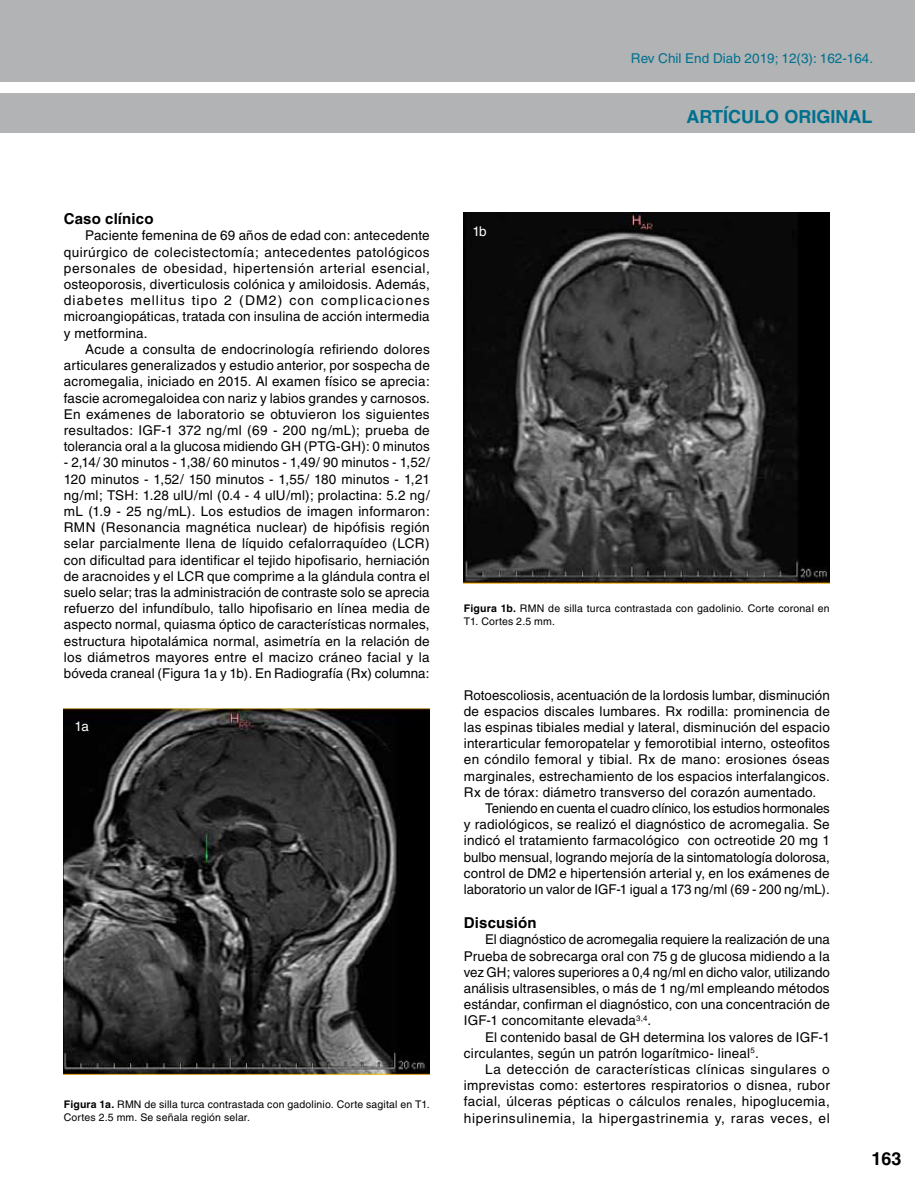
<style>
.page{position:relative;width:915px;height:1191px;background:#fff}
.page>*{position:absolute;margin:0;border:0;box-sizing:border-box;transform-origin:0 0}
.t1{font:700 18px "Helvetica";color:#00708f}
.t2{font:700 18px "Helvetica";color:#000}
.t3{font:700 15px "Helvetica";letter-spacing:.01em;color:#000}
.t4{font:13.5px/16.2px "Helvetica";letter-spacing:.01em;color:#000;text-align:justify}
.t5{font:13.5px "Helvetica";letter-spacing:-.01em;color:#000}
.t6{font:13.5px "Helvetica";color:#00708f}
.t7{font:13.5px "Helvetica";color:#fff}
.t8{font:10.5px/12.6px "Helvetica";letter-spacing:.02em;color:#000}
.s1{font-weight:700}
</style>
<div class="page">
<div style="left:0;top:0;width:914px;height:81px;background:#b1b3b4"></div>
<div style="left:0;top:93px;width:914px;height:40px;background:#b1b3b4"></div>
<img style="left:64px;top:708px;width:365px;height:366px">
<img style="left:463px;top:213px;width:366px;height:370px">
<p class="t6" style="left:630px;top:51px;width:244px">Rev Chil End Diab 2019; 12(3): 162-164.</p>
<h1 class="t1" style="left:686px;top:106px;width:187px">ARTÍCULO ORIGINAL</h1>
<p class="t3" style="left:64px;top:210px;width:91px">Caso clínico</p>
<p class="t4" style="left:64px;top:228px;width:367px;text-indent:21px">Paciente femenina de 69 años de edad con: antecedente quirúrgico de colecistectomía; antecedentes patológicos personales de obesidad, hipertensión arterial esencial, osteoporosis, diverticulosis colónica y amiloidosis. Además, diabetes mellitus tipo 2 (DM2) con complicaciones microangiopáticas, tratada con insulina de acción intermedia y metformina.</p>
<p class="t4" style="left:64px;top:341px;width:367px;text-indent:21px">Acude a consulta de endocrinología refiriendo dolores articulares generalizados y estudio anterior, por sospecha de acromegalia, iniciado en 2015. Al examen físico se aprecia: fascie acromegaloidea con nariz y labios grandes y carnosos.<br>En exámenes de laboratorio se obtuvieron los siguientes resultados: IGF-1 372 ng/ml (69 - 200 ng/mL); prueba de tolerancia oral a la glucosa midiendo GH (PTG-GH): 0 minutos</p>
<p class="t4" style="left:64px;top:454px;width:367px">- 2,14/ 30 minutos - 1,38/ 60 minutos - 1,49/ 90 minutos - 1,52/ 120 minutos - 1,52/ 150 minutos - 1,55/ 180 minutos - 1,21 ng/ml; TSH: 1.28 ulU/ml (0.4 - 4 ulU/ml); prolactina: 5.2 ng/ mL (1.9 - 25 ng/mL). Los estudios de imagen informaron:<br>RMN (Resonancia magnética nuclear) de hipófisis región selar parcialmente llena de líquido cefalorraquídeo (LCR) con dificultad para identificar el tejido hipofisario, herniación de aracnoides y el LCR que comprime a la glándula contra el suelo selar; tras la administración de contraste solo se aprecia refuerzo del infundíbulo, tallo hipofisario en línea media de aspecto normal, quiasma óptico de características normales, estructura hipotalámica normal, asimetría en la relación de los diámetros mayores entre el macizo cráneo facial y la bóveda craneal (Figura 1a y 1b). En Radiografía (Rx) columna:</p>
<p class="t7" style="left:74px;top:719px;width:16px">1a</p>
<p class="t8" style="left:64px;top:1098px;width:367px"><span class="s1">Figura 1a.</span> RMN de silla turca contrastada con gadolinio. Corte sagital en T1.<br>Cortes 2.5 mm. Se señala región selar.</p>
<p class="t7" style="left:472px;top:223px;width:16px">1b</p>
<p class="t8" style="left:463px;top:602px;width:367px"><span class="s1">Figura 1b.</span> RMN de silla turca contrastada con gadolinio. Corte coronal en<br>T1. Cortes 2.5 mm.</p>
<p class="t4" style="left:463px;top:686px;width:367px">Rotoescoliosis, acentuación de la lordosis lumbar, disminución</p>
<p class="t4" style="left:463px;top:703px;width:367px">de espacios discales lumbares. Rx rodilla: prominencia de</p>
<p class="t4" style="left:463px;top:719px;width:367px">las espinas tibiales medial y lateral, disminución del espacio</p>
<p class="t4" style="left:463px;top:735px;width:367px">interarticular femoropatelar y femorotibial interno, osteofitos</p>
<p class="t4" style="left:463px;top:751px;width:367px">en cóndilo femoral y tibial. Rx de mano: erosiones óseas</p>
<p class="t4" style="left:463px;top:767px;width:367px">marginales, estrechamiento de los espacios interfalangicos.</p>
<p class="t4" style="left:463px;top:784px;width:354px">Rx de tórax: diámetro transverso del corazón aumentado.</p>
<p class="t5" style="left:485px;top:800px;width:346px">Teniendo en cuenta el cuadro clínico, los estudios hormonales</p>
<p class="t4" style="left:463px;top:816px;width:367px">y radiológicos, se realizó el diagnóstico de acromegalia. Se</p>
<p class="t4" style="left:463px;top:832px;width:367px">indicó el tratamiento farmacológico con octreotide 20 mg 1</p>
<p class="t4" style="left:463px;top:848px;width:367px">bulbo mensual, logrando mejoría de la sintomatología dolorosa,</p>
<p class="t4" style="left:463px;top:865px;width:367px">control de DM2 e hipertensión arterial y, en los exámenes de</p>
<p class="t4" style="left:463px;top:881px;width:367px">laboratorio un valor de IGF-1 igual a 173 ng/ml (69 - 200 ng/mL).</p>
<p class="t3" style="left:463px;top:913px;width:74px">Discusión</p>
<p class="t4" style="left:463px;top:931px;width:367px;text-indent:21px">El diagnóstico de acromegalia requiere la realización de una Prueba de sobrecarga oral con 75 g de glucosa midiendo a la vez GH; valores superiores a 0,4 ng/ml en dicho valor, utilizando análisis ultrasensibles, o más de 1 ng/ml empleando métodos estándar, confirman el diagnóstico, con una concentración de IGF-1 concomitante elevada<sup>3,4</sup>.</p>
<p class="t4" style="left:463px;top:1028px;width:367px;text-indent:21px">El contenido basal de GH determina los valores de IGF-1 circulantes, según un patrón logarítmico- lineal<sup>5</sup>.</p>
<p class="t4" style="left:463px;top:1061px;width:367px;text-indent:21px">La detección de características clínicas singulares o imprevistas como: estertores respiratorios o disnea, rubor facial, úlceras pépticas o cálculos renales, hipoglucemia, hiperinsulinemia, la hipergastrinemia y, raras veces, el</p>
<h1 class="t2" style="left:871px;top:1148px;width:31px">163</h1>
</div>
